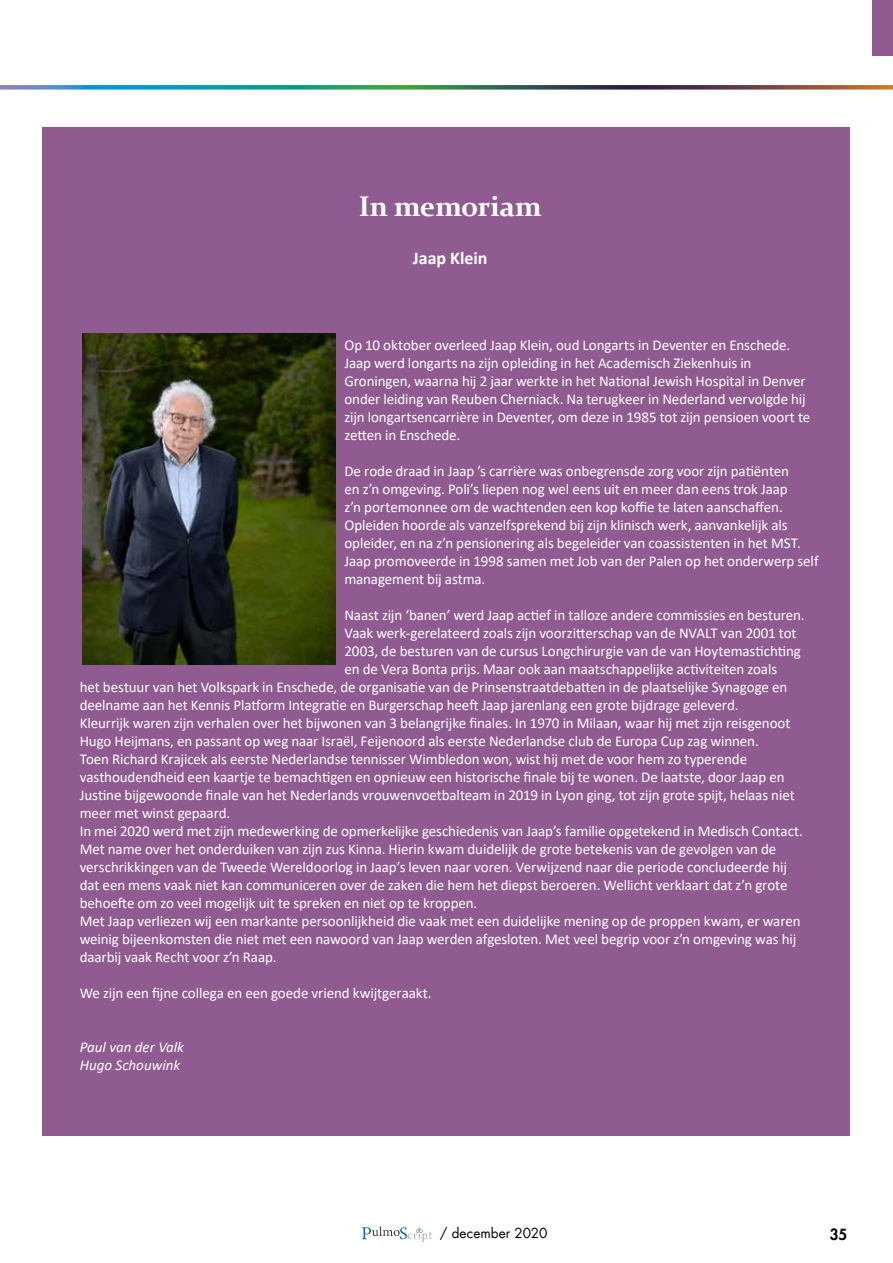
<style>
.page{position:relative;width:893px;height:1263px;background:#fff}
.page>*{position:absolute;margin:0;border:0;box-sizing:border-box;transform-origin:0 0}
.t1{font:700 28.5px "Constantia";letter-spacing:-.005em;color:#fff}
.t2{font:700 18px "Calibri";letter-spacing:-.005em;color:#fff}
.t3{font:15px/18px "Calibri";letter-spacing:-.01em;color:#fff}
.t4{font:italic 15px/18px "Calibri";color:#fff}
.t5{font:800 15px "Futura LT";color:#000}
.t6{font:13.5px "Futura LT";letter-spacing:.005em;color:#000}
</style>
<div class="page">
<svg style="left:362px;top:1226px;width:70px;height:16px"></svg>
<div style="left:873px;top:0;width:20px;height:55px;background:#905b91"></div>
<div style="left:43px;top:127px;width:807px;height:1009px;background:#905b91"></div>
<img style="left:82px;top:333px;width:254px;height:332px">
<svg style="left:0;top:85px;width:893px;height:5px;background:#4f7e7c"></svg>
<h1 class="t1" style="left:359px;top:187px;width:185px">In memoriam</h1>
<p class="t2" style="left:413px;top:245px;width:76px">Jaap Klein</p>
<p class="t3" style="left:344px;top:335px;width:467px">Op 10 oktober overleed Jaap Klein, oud Longarts in Deventer en Enschede.<br>Jaap werd longarts na zijn opleiding in het Academisch Ziekenhuis in Groningen, waarna hij 2 jaar werkte in het National Jewish Hospital in Denver onder leiding van Reuben Cherniack. Na terugkeer in Nederland vervolgde hij zijn longartsencarrière in Deventer, om deze in 1985 tot zijn pensioen voort te zetten in Enschede.</p>
<p class="t3" style="left:344px;top:461px;width:476px">De rode draad in Jaap ’s carrière was onbegrensde zorg voor zijn patiënten<br>en z’n omgeving. Poli’s liepen nog wel eens uit en meer dan eens trok Jaap<br>z’n portemonnee om de wachtenden een kop koffie te laten aanschaffen.<br>Opleiden hoorde als vanzelfsprekend bij zijn klinisch werk, aanvankelijk als opleider, en na z’n pensionering als begeleider van coassistenten in het MST.<br>Jaap promoveerde in 1998 samen met Job van der Palen op het onderwerp self management bij astma.</p>
<p class="t3" style="left:344px;top:605px;width:462px">Naast zijn ‘banen’ werd Jaap actief in talloze andere commissies en besturen.</p>
<p class="t3" style="left:344px;top:623px;width:454px">Vaak werk-gerelateerd zoals zijn voorzitterschap van de NVALT van 2001 tot</p>
<p class="t3" style="left:344px;top:641px;width:458px">2003, de besturen van de cursus Longchirurgie van de van Hoytemastichting</p>
<p class="t3" style="left:344px;top:659px;width:434px">en de Vera Bonta prijs. Maar ook aan maatschappelijke activiteiten zoals</p>
<p class="t3" style="left:80px;top:677px;width:709px">het bestuur van het Volkspark in Enschede, de organisatie van de Prinsenstraatdebatten in de plaatselijke Synagoge en</p>
<p class="t3" style="left:80px;top:695px;width:660px">deelname aan het Kennis Platform Integratie en Burgerschap heeft Jaap jarenlang een grote bijdrage geleverd.</p>
<p class="t3" style="left:80px;top:713px;width:712px">Kleurrijk waren zijn verhalen over het bijwonen van 3 belangrijke finales. In 1970 in Milaan, waar hij met zijn reisgenoot</p>
<p class="t3" style="left:80px;top:731px;width:681px">Hugo Heijmans, en passant op weg naar Israël, Feijenoord als eerste Nederlandse club de Europa Cup zag winnen.</p>
<p class="t3" style="left:80px;top:749px;width:669px">Toen Richard Krajicek als eerste Nederlandse tennisser Wimbledon won, wist hij met de voor hem zo typerende</p>
<p class="t3" style="left:80px;top:767px;width:706px">vasthoudendheid een kaartje te bemachtigen en opnieuw een historische finale bij te wonen. De laatste, door Jaap en</p>
<p class="t3" style="left:80px;top:785px;width:716px">Justine bijgewoonde finale van het Nederlands vrouwenvoetbalteam in 2019 in Lyon ging, tot zijn grote spijt, helaas niet</p>
<p class="t3" style="left:80px;top:803px;width:152px">meer met winst gepaard.</p>
<p class="t3" style="left:80px;top:821px;width:725px">In mei 2020 werd met zijn medewerking de opmerkelijke geschiedenis van Jaap’s familie opgetekend in Medisch Contact.</p>
<p class="t3" style="left:80px;top:839px;width:698px">Met name over het onderduiken van zijn zus Kinna. Hierin kwam duidelijk de grote betekenis van de gevolgen van de</p>
<p class="t3" style="left:80px;top:857px;width:709px">verschrikkingen van de Tweede Wereldoorlog in Jaap’s leven naar voren. Verwijzend naar die periode concludeerde hij</p>
<p class="t3" style="left:80px;top:875px;width:709px">dat een mens vaak niet kan communiceren over de zaken die hem het diepst beroeren. Wellicht verklaart dat z’n grote</p>
<p class="t3" style="left:80px;top:893px;width:399px">behoefte om zo veel mogelijk uit te spreken en niet op te kroppen.</p>
<p class="t3" style="left:80px;top:911px;width:722px">Met Jaap verliezen wij een markante persoonlijkheid die vaak met een duidelijke mening op de proppen kwam, er waren</p>
<p class="t3" style="left:80px;top:929px;width:718px">weinig bijeenkomsten die niet met een nawoord van Jaap werden afgesloten. Met veel begrip voor z’n omgeving was hij</p>
<p class="t3" style="left:80px;top:947px;width:198px">daarbij vaak Recht voor z’n Raap.</p>
<p class="t3" style="left:80px;top:983px;width:353px">We zijn een fijne collega en een goede vriend kwijtgeraakt.</p>
<p class="t4" style="left:80px;top:1037px;width:106px">Paul van der Valk<br>Hugo Schouwink</p>
<p class="t6" style="left:440px;top:1225px;width:109px">/ december 2020</p>
<p class="t5" style="left:830px;top:1224px;width:19px">35</p>
</div>
